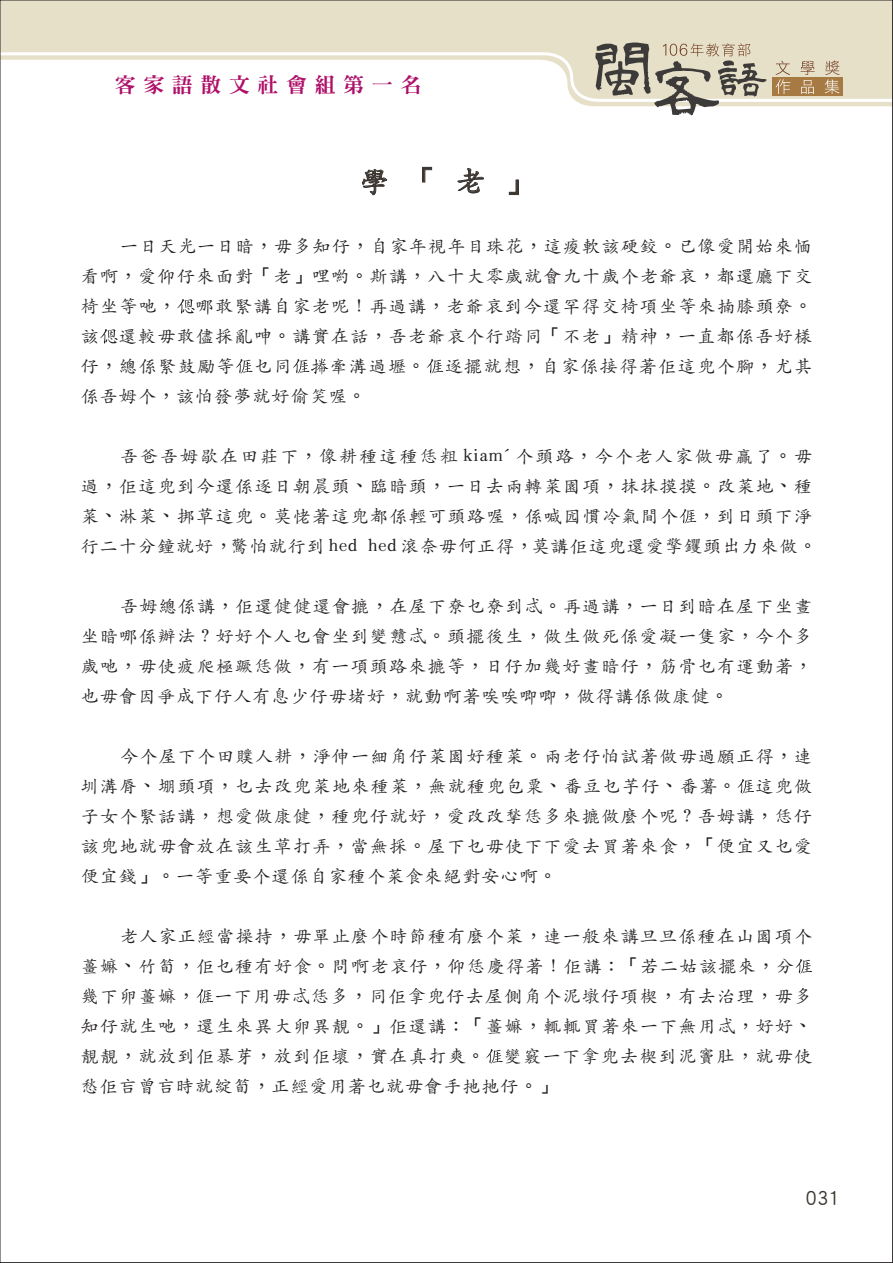
<style>
.page{position:relative;width:893px;height:1263px;background:#fff}
.page>*{position:absolute;margin:0;border:0;box-sizing:border-box;transform-origin:0 0}
.t1{font:30px "Adobe Kaiti Std";color:#3c3631}
.t2{font:21px "DFN Ming XB HK BF";letter-spacing:.36em;color:#ae0f69}
.t3{font:21px "DF Hei Std W5";color:#3c3631}
.t4{font:18px/30px "Adobe Kaiti Std";letter-spacing:.075em;color:#231f20;text-align:justify}
.s1{font-family:"DF Li Kai Shu Md WIN BF"}
.s2{font-family:"twkai"}
</style>
<div class="page">
<svg style="left:580px;top:103px;width:311px;height:3px"></svg>
<svg style="left:2px;top:2px;width:889px;height:101px"></svg>
<svg style="left:595px;top:43px;width:171px;height:73px;background:#bcb6a8"></svg>
<div style="left:772px;top:77px;width:71px;height:19px;background:#a77a43"></div>
<svg style="left:775px;top:61px;width:15px;height:33px"></svg>
<svg style="left:800px;top:61px;width:15px;height:33px"></svg>
<svg style="left:825px;top:61px;width:14px;height:33px"></svg>
<svg style="left:362px;top:169px;width:25px;height:26px"></svg>
<svg style="left:422px;top:167px;width:10px;height:15px"></svg>
<svg style="left:457px;top:168px;width:27px;height:26px"></svg>
<svg style="left:509px;top:180px;width:10px;height:15px"></svg>
<svg style="left:177px;top:299px;width:18px;height:15px"></svg>
<svg style="left:100px;top:329px;width:18px;height:15px"></svg>
<svg style="left:236px;top:359px;width:17px;height:15px"></svg>
<svg style="left:293px;top:358px;width:36px;height:17px"></svg>
<svg style="left:427px;top:359px;width:16px;height:15px"></svg>
<svg style="left:680px;top:509px;width:16px;height:15px"></svg>
<svg style="left:737px;top:779px;width:17px;height:15px"></svg>
<svg style="left:795px;top:959px;width:17px;height:15px"></svg>
<svg style="left:196px;top:989px;width:17px;height:15px"></svg>
<svg style="left:486px;top:1049px;width:17px;height:15px"></svg>
<p class="t2" style="left:115px;top:74px;width:308px">客家語散文社會組第一名</p>
<h1 class="t1" style="left:359px;top:163px;width:176px">學<span class="s1">「</span>老<span class="s1">」</span></h1>
<p class="t4" style="left:81px;top:231px;width:733px;text-indent:39px">一日天光一日暗<span class="s1">，</span>毋多知仔<span class="s1">，</span>自家年視年目珠花<span class="s1">，</span>這痠軟該硬鉸<span class="s1">。</span>已像愛開始來愐看啊<span class="s1">，</span>愛仰仔來面對<span class="s1">「</span>老<span class="s1">」</span>哩喲<span class="s1">。</span>斯講<span class="s1">，</span>八十大零歲就會九十歲个老爺哀<span class="s1">，</span>都還廳下交椅坐等吔<span class="s1">，</span> 哪敢緊講自家老呢<span class="s1">！</span>再過講<span class="s1">，</span>老爺哀到今還罕得交椅項坐等來揇膝頭尞<span class="s1">。</span>該 還較毋敢儘採亂呻<span class="s1">。</span>講實在話<span class="s1">，</span>吾老爺哀个行踏同<span class="s1">「</span>不老<span class="s1">」</span>精神<span class="s1">，</span>一直都係吾好樣仔<span class="s1">，</span>總係緊鼓勵等 乜同</p>
<p class="t4" style="left:81px;top:351px;width:733px;text-indent:249px">牽溝過壢<span class="s1">。</span> 逐擺就想<span class="s1">，</span>自家係接得著佢這兜个腳<span class="s1">，</span>尤其係吾姆个<span class="s1">，</span>該怕發夢就好偷笑喔<span class="s1">。</span></p>
<p class="t4" style="left:81px;top:441px;width:737px;text-align:left;text-indent:39px">吾爸吾姆歇在田莊下<span class="s1">，</span>像耕種這種恁粗 <span class="s2">kiamˊ</span> 个頭路<span class="s1">，</span>今个老人家做毋贏了<span class="s1">。</span>毋過<span class="s1">，</span>佢這兜到今還係逐日朝晨頭<span class="s1">、</span>臨暗頭<span class="s1">，</span>一日去兩轉菜園項<span class="s1">，</span>抹抹摸摸<span class="s1">。</span>改菜地<span class="s1">、</span>種菜<span class="s1">、</span>淋菜<span class="s1">、</span>挷草這兜<span class="s1">。</span>莫恅著這兜都係輕可頭路喔<span class="s1">，</span>係喊囥慣冷氣間个 <span class="s1">，</span>到日頭下淨行二十分鐘就好<span class="s1">，</span>驚怕就行到 <span class="s2">hed hed</span> 滾奈毋何正得<span class="s1">，</span>莫講佢這兜還愛擎钁頭出力來做<span class="s1">。</span></p>
<p class="t4" style="left:81px;top:591px;width:733px;text-indent:39px">吾姆總係講<span class="s1">，</span>佢還健健還會摝<span class="s1">，</span>在屋下尞乜尞到忒<span class="s1">。</span>再過講<span class="s1">，</span>一日到暗在屋下坐晝坐暗哪係辦法<span class="s1">？</span>好好个人乜會坐到變戇忒<span class="s1">。</span>頭擺後生<span class="s1">，</span>做生做死係愛凝一隻家<span class="s1">，</span>今个多歲吔<span class="s1">，</span>毋使疲爬極蹶恁做<span class="s1">，</span>有一項頭路來摝等<span class="s1">，</span>日仔加幾好晝暗仔<span class="s1">，</span>筋骨乜有運動著<span class="s1">，</span>也毋會因爭成下仔人有息少仔毋堵好<span class="s1">，</span>就動啊著唉唉唧唧<span class="s1">，</span>做得講係做康健<span class="s1">。</span></p>
<p class="t4" style="left:81px;top:741px;width:733px;text-indent:39px">今个屋下个田贌人耕<span class="s1">，</span>淨伸一細角仔菜園好種菜<span class="s1">。</span>兩老仔怕試著做毋過願正得<span class="s1">，</span>連圳溝脣<span class="s1">、</span>堋頭項<span class="s1">，</span>乜去改兜菜地來種菜<span class="s1">，</span>無就種兜包粟<span class="s1">、</span>番豆乜芋仔<span class="s1">、</span>番薯<span class="s1">。</span> 這兜做子女个緊話講<span class="s1">，</span>想愛做康健<span class="s1">，</span>種兜仔就好<span class="s1">，</span>愛改改揫恁多來摝做麼个呢<span class="s1">？</span>吾姆講<span class="s1">，</span>恁仔該兜地就毋會放在該生草打弄<span class="s1">，</span>當無採<span class="s1">。</span>屋下乜毋使下下愛去買著來食<span class="s1">，「</span>便宜又乜愛便宜錢<span class="s1">」。</span>一等重要个還係自家種个菜食來絕對安心啊<span class="s1">。</span></p>
<p class="t4" style="left:81px;top:921px;width:733px;text-align:left;text-indent:39px">老人家正經當操持<span class="s1">，</span>毋單止麼个時節種有麼个菜<span class="s1">，</span>連一般來講旦旦係種在山園項个薑嫲<span class="s1">、</span>竹筍<span class="s1">，</span>佢乜種有好食<span class="s1">。</span>問啊老哀仔<span class="s1">，</span>仰恁慶得著<span class="s1">！</span>佢講<span class="s1">：「</span>若二姑該擺來<span class="s1">，</span>分幾下卵薑嫲<span class="s1">，</span> 一下用毋忒恁多<span class="s1">，</span>同佢拿兜仔去屋側角个泥墩仔項楔<span class="s1">，</span>有去治理<span class="s1">，</span>毋多知仔就生吔<span class="s1">，</span>還生來異大卵異靚<span class="s1">。」</span>佢還講<span class="s1">：「</span>薑嫲<span class="s1">，</span>輒輒買著來一下無用忒<span class="s1">，</span>好好<span class="s1">、</span>靚靚<span class="s1">，</span>就放到佢暴芽<span class="s1">，</span>放到佢壞<span class="s1">，</span>實在真打爽<span class="s1">。</span> 變竅一下拿兜去楔到泥竇肚<span class="s1">，</span>就毋使愁佢吂曾吂時就綻筍<span class="s1">，</span>正經愛用著乜就毋會手扡扡仔<span class="s1">。」</span></p>
<p class="t3" style="left:806px;top:1185px;width:36px">031</p>
</div>
